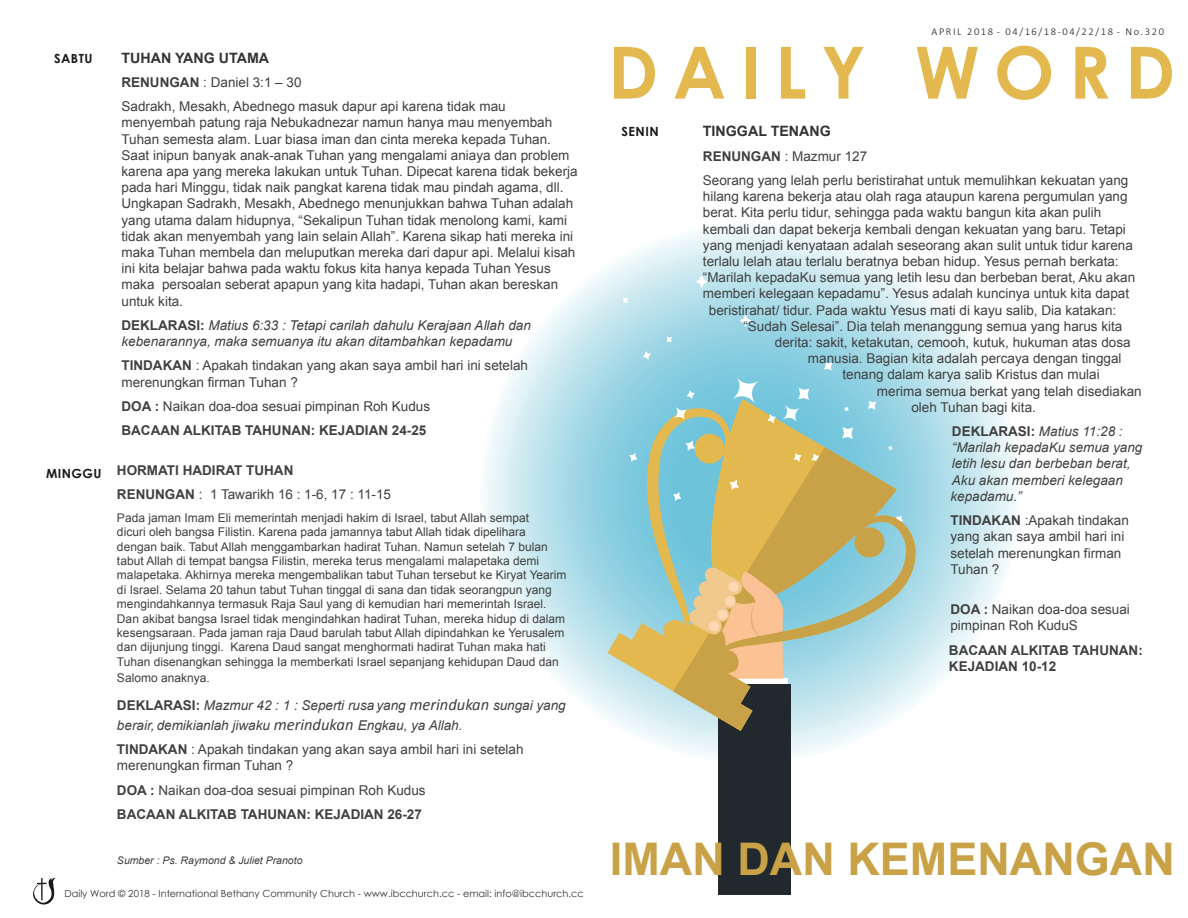
<style>
.page{position:relative;width:1188px;height:918px;background:#fff}
.page>*{position:absolute;margin:0;border:0;box-sizing:border-box;transform-origin:0 0}
.t1{font:700 72px "Century Gothic";letter-spacing:.2em;color:#e3b84f}
.Text_Body{font:700 45px "Arial";color:#c9a147}
.t2{font:700 14.25px "Arial";color:#333}
.Text_Body-2{font:13.5px/16.2px "Arial";color:#404040}
.Text_Body-3{font:italic 13.5px/16.2px "Arial";color:#404040}
.Text_Body-4{font:700 13.5px/16.2px "Arial";color:#404040}
.Days_of_the_Week{font:700 12.6px "Century Gothic";letter-spacing:.035em;color:#1a1818}
.Text_Body-5{font:12px/14.4px "Arial";color:#404040}
.t3{font:300 10.5px "Calibri";letter-spacing:.15em;color:#1a1818}
.Text_Body-6{font:italic 10.5px "Arial";color:#404040}
.t4{font:9.75px "Century Gothic";color:#333}
.s1{font-weight:700}
.s2{font-weight:700;font-style:normal}
.s3{font-family:"Calibri";font-size:16.5px}
</style>
<div class="page">
<svg style="left:480px;top:222px;width:541px;height:541px;background:#c5e6ef"></svg>
<svg style="left:33px;top:878px;width:23px;height:27px"></svg>
<div style="left:719px;top:684px;width:72px;height:211px;background:#21292e"></div>
<svg style="left:732px;top:376px;width:28px;height:28px"></svg>
<svg style="left:696px;top:275px;width:12px;height:13px"></svg>
<svg style="left:643px;top:351px;width:8px;height:9px"></svg>
<svg style="left:623px;top:297px;width:5px;height:6px"></svg>
<svg style="left:824px;top:362px;width:8px;height:9px"></svg>
<svg style="left:835px;top:290px;width:3px;height:4px"></svg>
<svg style="left:740px;top:314px;width:12px;height:13px"></svg>
<svg style="left:666px;top:336px;width:6px;height:7px"></svg>
<svg style="left:878px;top:330px;width:4px;height:3px"></svg>
<svg style="left:607px;top:388px;width:309px;height:343px;background:#b1c2a7"></svg>
<p class="Days_of_the_Week" style="left:54px;top:49px;width:40px">SABTU</p>
<p class="Days_of_the_Week" style="left:46px;top:464px;width:57px">MINGGU</p>
<p class="t2" style="left:121px;top:48px;width:149px">TUHAN YANG UTAMA</p>
<p class="Text_Body-2" style="left:121px;top:74px;width:182px"><span class="s1">RENUNGAN</span> : Daniel 3:1 – 30</p>
<p class="Text_Body-2" style="left:121px;top:99px;width:458px">Sadrakh, Mesakh, Abednego masuk dapur api karena tidak mau menyembah patung raja Nebukadnezar namun hanya mau menyembah Tuhan semesta alam. Luar biasa iman dan cinta mereka kepada Tuhan.<br>Saat inipun banyak anak-anak Tuhan yang mengalami aniaya dan problem karena apa yang mereka lakukan untuk Tuhan. Dipecat karena tidak bekerja pada hari Minggu, tidak naik pangkat karena tidak mau pindah agama, dll.<br>Ungkapan Sadrakh, Mesakh, Abednego menunjukkan bahwa Tuhan adalah yang utama dalam hidupnya, “Sekalipun Tuhan tidak menolong kami, kami tidak akan menyembah yang lain selain Allah”. Karena sikap hati mereka ini maka Tuhan membela dan meluputkan mereka dari dapur api. Melalui kisah ini kita belajar bahwa pada waktu fokus kita hanya kepada Tuhan Yesus maka persoalan seberat apapun yang kita hadapi, Tuhan akan bereskan untuk kita.</p>
<p class="Text_Body-3" style="left:121px;top:317px;width:411px"><span class="s2">DEKLARASI:</span> Matius 6:33 : Tetapi carilah dahulu Kerajaan Allah dan kebenarannya, maka semuanya itu akan ditambahkan kepadamu</p>
<p class="Text_Body-2" style="left:121px;top:358px;width:408px"><span class="s1">TINDAKAN</span> : Apakah tindakan yang akan saya ambil hari ini setelah merenungkan firman Tuhan ?</p>
<p class="Text_Body-2" style="left:121px;top:398px;width:310px"><span class="s1">DOA :</span> Naikan doa-doa sesuai pimpinan Roh Kudus</p>
<p class="Text_Body-4" style="left:121px;top:423px;width:306px">BACAAN ALKITAB TAHUNAN: KEJADIAN 24-25</p>
<p class="Text_Body-4" style="left:117px;top:463px;width:178px">HORMATI HADIRAT TUHAN</p>
<p class="Text_Body-2" style="left:117px;top:487px;width:276px"><span class="s1">RENUNGAN</span> : 1 Tawarikh 16 : 1-6, 17 : 11-15</p>
<p class="Text_Body-5" style="left:117px;top:511px;width:451px">Pada jaman Imam Eli memerintah menjadi hakim di Israel, tabut Allah sempat<br>dicuri oleh bangsa Filistin. Karena pada jamannya tabut Allah tidak dipelihara dengan baik. Tabut Allah menggambarkan hadirat Tuhan. Namun setelah 7 bulan tabut Allah di tempat bangsa Filistin, mereka terus mengalami malapetaka demi malapetaka. Akhirnya mereka mengembalikan tabut Tuhan tersebut ke Kiryat Yearim di Israel. Selama 20 tahun tabut Tuhan tinggal di sana dan tidak seorangpun yang mengindahkannya termasuk Raja Saul yang di kemudian hari memerintah Israel.<br>Dan akibat bangsa Israel tidak mengindahkan hadirat Tuhan, mereka hidup di dalam kesengsaraan. Pada jaman raja Daud barulah tabut Allah dipindahkan ke Yerusalem dan dijunjung tinggi. Karena Daud sangat menghormati hadirat Tuhan maka hati Tuhan disenangkan sehingga Ia memberkati Israel sepanjang kehidupan Daud dan</p>
<p class="Text_Body-5" style="left:117px;top:671px;width:94px">Salomo anaknya.</p>
<p class="Text_Body-3" style="left:117px;top:696px;width:450px;line-height:19.8px"><span class="s2">DEKLARASI:</span> Mazmur 42 : 1 : Seperti rusa yang <span class="s3">merindukan</span> sungai yang berair, demikianlah jiwaku <span class="s3">merindukan</span> Engkau, ya Allah.</p>
<p class="Text_Body-2" style="left:117px;top:741px;width:408px"><span class="s1">TINDAKAN</span> : Apakah tindakan yang akan saya ambil hari ini setelah merenungkan firman Tuhan ?</p>
<p class="Text_Body-2" style="left:117px;top:782px;width:310px"><span class="s1">DOA :</span> Naikan doa-doa sesuai pimpinan Roh Kudus</p>
<p class="Text_Body-4" style="left:117px;top:806px;width:306px">BACAAN ALKITAB TAHUNAN: KEJADIAN 26-27</p>
<p class="Text_Body-6" style="left:117px;top:853px;width:187px">Sumber : Ps. Raymond &amp; Juliet Pranoto</p>
<p class="t4" style="left:64px;top:887px;width:521px">Daily Word © 2018 - International Bethany Community Church - www.ibcchurch.cc - email: info@ibcchurch.cc</p>
<p class="t3" style="left:932px;top:25px;width:234px">APRIL 2018 - 04/16/18-04/22/18 - No.320</p>
<p class="t1" style="left:608px;top:18px;width:569px">DAILY WORD</p>
<p class="Days_of_the_Week" style="left:622px;top:122px;width:39px">SENIN</p>
<p class="t2" style="left:703px;top:122px;width:129px">TINGGAL TENANG</p>
<p class="Text_Body-2" style="left:703px;top:148px;width:166px"><span class="s1">RENUNGAN</span> : Mazmur 127</p>
<p class="Text_Body-2" style="left:703px;top:172px;width:427px">Seorang yang lelah perlu beristirahat untuk memulihkan kekuatan yang</p>
<p class="Text_Body-2" style="left:703px;top:188px;width:426px">hilang karena bekerja atau olah raga ataupun karena pergumulan yang</p>
<p class="Text_Body-2" style="left:703px;top:205px;width:400px">berat. Kita perlu tidur, sehingga pada waktu bangun kita akan pulih</p>
<p class="Text_Body-2" style="left:703px;top:221px;width:425px">kembali dan dapat bekerja kembali dengan kekuatan yang baru. Tetapi</p>
<p class="Text_Body-2" style="left:703px;top:237px;width:431px">yang menjadi kenyataan adalah seseorang akan sulit untuk tidur karena</p>
<p class="Text_Body-2" style="left:703px;top:253px;width:417px">terlalu lelah atau terlalu beratnya beban hidup. Yesus pernah berkata:</p>
<p class="Text_Body-2" style="left:703px;top:269px;width:434px">“Marilah kepadaKu semua yang letih lesu dan berbeban berat, Aku akan</p>
<p class="Text_Body-2" style="left:703px;top:286px;width:428px">memberi kelegaan kepadamu”. Yesus adalah kuncinya untuk kita dapat</p>
<p class="Text_Body-2" style="left:709px;top:302px;width:409px">beristirahat/ tidur. Pada waktu Yesus mati di kayu salib, Dia katakan:</p>
<p class="Text_Body-2" style="left:743px;top:318px;width:380px">“Sudah Selesai”. Dia telah menanggung semua yang harus kita</p>
<p class="Text_Body-2" style="left:775px;top:334px;width:357px">derita: sakit, ketakutan, cemooh, kutuk, hukuman atas dosa</p>
<p class="Text_Body-2" style="left:808px;top:350px;width:315px">manusia. Bagian kita adalah percaya dengan tinggal</p>
<p class="Text_Body-2" style="left:842px;top:367px;width:259px">tenang dalam karya salib Kristus dan mulai</p>
<p class="Text_Body-2" style="left:877px;top:383px;width:266px">merima semua berkat yang telah disediakan</p>
<p class="Text_Body-2" style="left:911px;top:399px;width:126px">oleh Tuhan bagi kita.</p>
<p class="Text_Body-3" style="left:950px;top:423px;width:194px"><span class="s2">DEKLARASI:</span> Matius 11:28 : “Marilah kepadaKu semua yang letih lesu dan berbeban berat,<br>Aku akan memberi kelegaan kepadamu.”</p>
<p class="Text_Body-2" style="left:950px;top:512px;width:180px"><span class="s1">TINDAKAN</span> :Apakah tindakan yang akan saya ambil hari ini setelah merenungkan firman<br>Tuhan ?</p>
<p class="Text_Body-2" style="left:950px;top:602px;width:181px"><span class="s1">DOA :</span> Naikan doa-doa sesuai pimpinan Roh KuduS</p>
<p class="Text_Body-4" style="left:949px;top:642px;width:195px">BACAAN ALKITAB TAHUNAN:<br>KEJADIAN 10-12</p>
<p class="Text_Body" style="left:610px;top:829px;width:566px">IMAN DAN KEMENANGAN</p>
</div>
